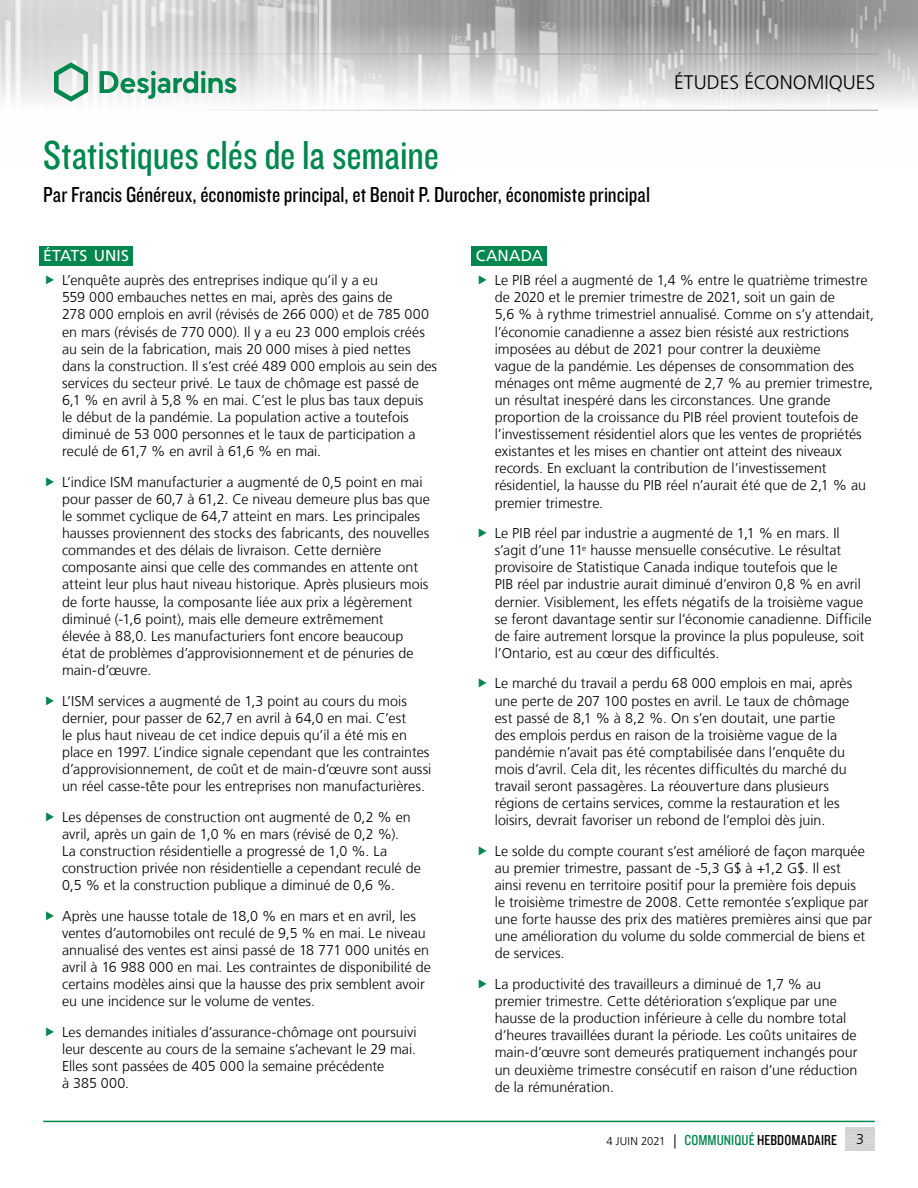
<style>
.page{position:relative;width:918px;height:1188px;background:#fff}
.page>*{position:absolute;margin:0;border:0;box-sizing:border-box;transform-origin:0 0}
.t1{font:42px "Knockout 29 Junior Ltweight";letter-spacing:-.005em;color:#00874e}
.t2{font:22.5px "Knockout 29 Junior Ltweight";color:#000}
.t3{font:300 19.5px "Frutiger LT";color:#000}
.t4{font:15.75px "Frutiger LT";letter-spacing:.01em;color:#fff}
.t5{font:15px "Knockout 29 Junior Ltweight";letter-spacing:.005em;color:#000}
.t6{font:300 14.25px/17.1px "Frutiger LT";color:#000}
.s1{font-family:"Frutiger LT";font-weight:300;font-size:11.25px}
.s2{font-family:"Frutiger LT";font-weight:300;font-size:14.25px}
.s3{color:#00874e}
</style>
<div class="page">
<img style="left:0;top:0;width:918px;height:110px">
<hr style="left:0;top:54px;width:878px;height:1px;background:#9d9d9c">
<hr style="left:0;top:110px;width:878px;height:1px;background:#9d9d9c">
<svg style="left:54px;top:62px;width:34px;height:40px"></svg>
<svg style="left:100px;top:71px;width:136px;height:28px"></svg>
<hr style="left:43px;top:1121px;width:832px;height:1px;background:#00874e">
<div style="left:39px;top:246px;width:94px;height:19px;background:#00874e"></div>
<div style="left:472px;top:246px;width:75px;height:19px;background:#00874e"></div>
<h1 class="t1" style="left:43px;top:128px;width:397px">Statistiques clés de la semaine</h1>
<h3 class="t2" style="left:43px;top:180px;width:608px">Par Francis Généreux, économiste principal, et Benoit P. Durocher, économiste principal</h3>
<h3 class="t3" style="left:674px;top:72px;width:203px">ÉTUDES ÉCONOMIQUES</h3>
<p class="t4" style="left:43px;top:247px;width:87px">ÉTATS UNIS</p>
<p class="t4" style="left:476px;top:247px;width:69px">CANADA</p>
<p class="t6" style="left:495px;top:272px;width:381px">Le PIB réel a augmenté de 1,4 % entre le quatrième trimestre de 2020 et le premier trimestre de 2021, soit un gain de<br>5,6 % à rythme trimestriel annualisé. Comme on s’y attendait, l’économie canadienne a assez bien résisté aux restrictions imposées au début de 2021 pour contrer la deuxième<br>vague de la pandémie. Les dépenses de consommation des ménages ont même augmenté de 2,7 % au premier trimestre, un résultat inespéré dans les circonstances. Une grande proportion de la croissance du PIB réel provient toutefois de l’investissement résidentiel alors que les ventes de propriétés existantes et les mises en chantier ont atteint des niveaux records. En excluant la contribution de l’investissement résidentiel, la hausse du PIB réel n’aurait été que de 2,1 % au premier trimestre.</p>
<p class="t6" style="left:495px;top:525px;width:378px">Le PIB réel par industrie a augmenté de 1,1 % en mars. Il s’agit d’une 11<sup>e</sup> hausse mensuelle consécutive. Le résultat provisoire de Statistique Canada indique toutefois que le<br>PIB réel par industrie aurait diminué d’environ 0,8 % en avril dernier. Visiblement, les effets négatifs de la troisième vague se feront davantage sentir sur l’économie canadienne. Difficile de faire autrement lorsque la province la plus populeuse, soit l’Ontario, est au cœur des difficultés.</p>
<p class="t6" style="left:495px;top:675px;width:359px">Le marché du travail a perdu 68 000 emplois en mai, après une perte de 207 100 postes en avril. Le taux de chômage est passé de 8,1 % à 8,2 %. On s’en doutait, une partie des emplois perdus en raison de la troisième vague de la pandémie n’avait pas été comptabilisée dans l’enquête du mois d’avril. Cela dit, les récentes difficultés du marché du travail seront passagères. La réouverture dans plusieurs régions de certains services, comme la restauration et les loisirs, devrait favoriser un rebond de l’emploi dès juin.</p>
<p class="t6" style="left:495px;top:843px;width:379px">Le solde du compte courant s’est amélioré de façon marquée au premier trimestre, passant de -5,3 G$ à +1,2 G$. Il est<br>ainsi revenu en territoire positif pour la première fois depuis<br>le troisième trimestre de 2008. Cette remontée s’explique par une forte hausse des prix des matières premières ainsi que par une amélioration du volume du solde commercial de biens et de services.</p>
<p class="t6" style="left:495px;top:976px;width:364px">La productivité des travailleurs a diminué de 1,7 % au premier trimestre. Cette détérioration s’explique par une hausse de la production inférieure à celle du nombre total d’heures travaillées durant la période. Les coûts unitaires de main-d’œuvre sont demeurés pratiquement inchangés pour un deuxième trimestre consécutif en raison d’une réduction de la rémunération.</p>
<p class="t6" style="left:62px;top:272px;width:377px">L’enquête auprès des entreprises indique qu’il y a eu<br>559 000 embauches nettes en mai, après des gains de<br>278 000 emplois en avril (révisés de 266 000) et de 785 000 en mars (révisés de 770 000). Il y a eu 23 000 emplois créés au sein de la fabrication, mais 20 000 mises à pied nettes dans la construction. Il s’est créé 489 000 emplois au sein des services du secteur privé. Le taux de chômage est passé de 6,1 % en avril à 5,8 % en mai. C’est le plus bas taux depuis le début de la pandémie. La population active a toutefois diminué de 53 000 personnes et le taux de participation a reculé de 61,7 % en avril à 61,6 % en mai.</p>
<p class="t6" style="left:62px;top:474px;width:369px">L’indice ISM manufacturier a augmenté de 0,5 point en mai pour passer de 60,7 à 61,2. Ce niveau demeure plus bas que le sommet cyclique de 64,7 atteint en mars. Les principales hausses proviennent des stocks des fabricants, des nouvelles commandes et des délais de livraison. Cette dernière composante ainsi que celle des commandes en attente ont atteint leur plus haut niveau historique. Après plusieurs mois de forte hausse, la composante liée aux prix a légèrement diminué (-1,6 point), mais elle demeure extrêmement<br>élevée à 88,0. Les manufacturiers font encore beaucoup état de problèmes d’approvisionnement et de pénuries de main-d’œuvre.</p>
<p class="t6" style="left:62px;top:692px;width:371px">L’ISM services a augmenté de 1,3 point au cours du mois dernier, pour passer de 62,7 en avril à 64,0 en mai. C’est<br>le plus haut niveau de cet indice depuis qu’il a été mis en place en 1997. L’indice signale cependant que les contraintes d’approvisionnement, de coût et de main-d’œuvre sont aussi un réel casse-tête pour les entreprises non manufacturières.</p>
<p class="t6" style="left:62px;top:808px;width:360px">Les dépenses de construction ont augmenté de 0,2 % en avril, après un gain de 1,0 % en mars (révisé de 0,2 %).<br>La construction résidentielle a progressé de 1,0 %. La construction privée non résidentielle a cependant reculé de 0,5 % et la construction publique a diminué de 0,6 %.</p>
<p class="t6" style="left:62px;top:907px;width:370px">Après une hausse totale de 18,0 % en mars et en avril, les ventes d’automobiles ont reculé de 9,5 % en mai. Le niveau annualisé des ventes est ainsi passé de 18 771 000 unités en avril à 16 988 000 en mai. Les contraintes de disponibilité de certains modèles ainsi que la hausse des prix semblent avoir eu une incidence sur le volume de ventes.</p>
<p class="t6" style="left:62px;top:1023px;width:356px">Les demandes initiales d’assurance-chômage ont poursuivi leur descente au cours de la semaine s’achevant le 29 mai.<br>Elles sont passées de 405 000 la semaine précédente<br>à 385 000.</p>
<p class="t5" style="left:606px;top:1130px;width:232px"><span class="s1">4 JUIN 2021</span> <span class="s2">|</span> <span class="s3">COMMUNIQUÉ</span> HEBDOMADAIRE</p>
<p class="t6" style="left:856px;top:1131px;width:9px">3</p>
</div>
